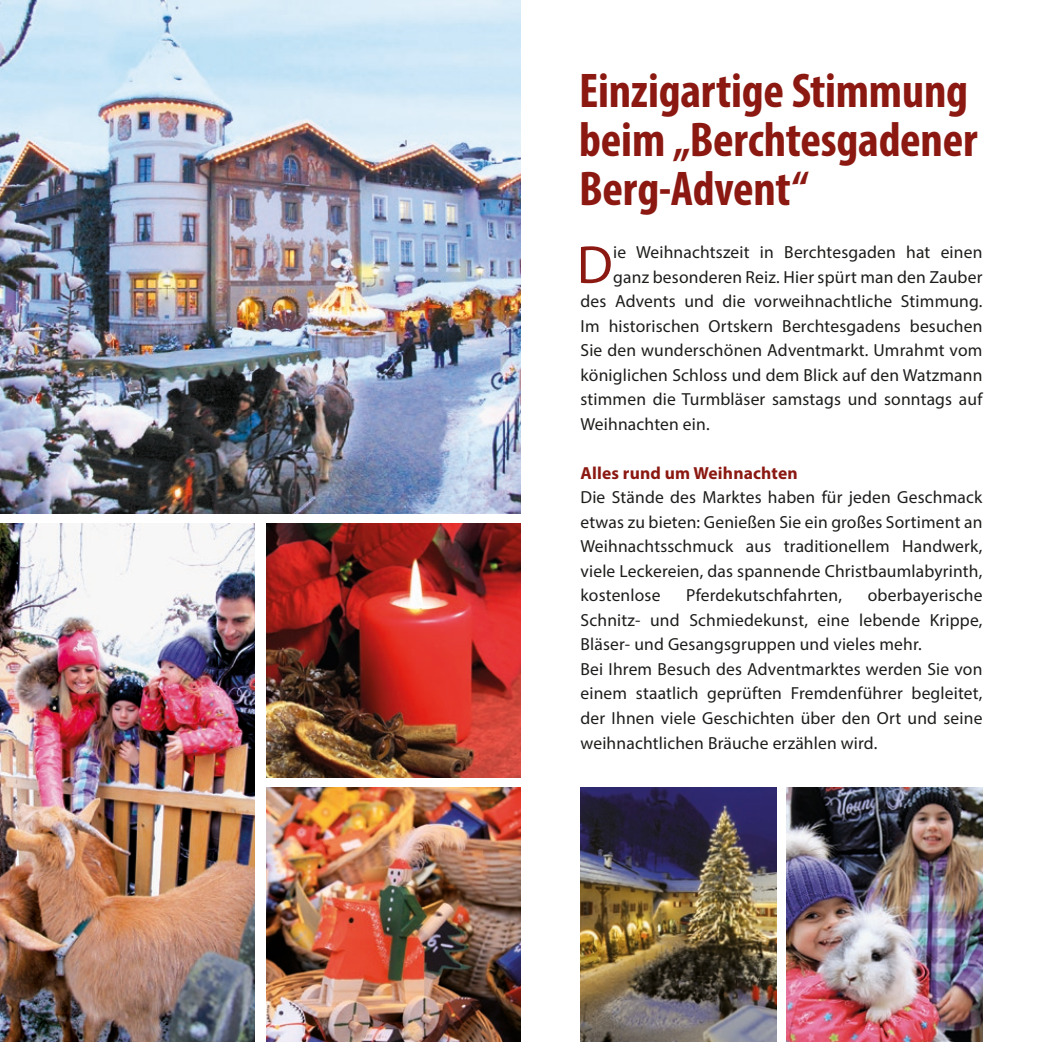
<style>
.page{position:relative;width:1042px;height:1042px;background:#fff}
.page>*{position:absolute;margin:0;border:0;box-sizing:border-box;transform-origin:0 0}
.Fließtext{font:53.9px "Myriad Pro";color:#8b1912}
.Headline_Innen{font:700 condensed 49px/49px "Myriad Pro";letter-spacing:-.005em;color:#8b1912}
.Fließtext-2{font:17.5px/24.5px "Myriad Pro";letter-spacing:.01em;color:#1d1d1b;text-align:justify}
.Fließtext_Zwischenheadline{font:700 17.5px "Myriad Pro";letter-spacing:.01em;color:#8b1912}
</style>
<div class="page">
<img style="left:786px;top:788px;width:196px;height:254px">
<img style="left:267px;top:788px;width:254px;height:254px">
<img style="left:580px;top:788px;width:196px;height:254px">
<img style="left:0;top:523px;width:254px;height:519px">
<img style="left:267px;top:523px;width:254px;height:255px">
<img style="left:0;top:0;width:521px;height:513px">
<p class="Headline_Innen" style="left:579px;top:66px;width:400px">Einzigartige Stimmung beim „Berchtesgadener<br>Berg-Advent“</p>
<p class="Fließtext" style="left:577px;top:231px;width:37px">D</p>
<p class="Fließtext-2" style="left:613px;top:240px;width:371px">ie Weihnachtszeit in Berchtesgaden hat einen</p>
<p class="Fließtext-2" style="left:613px;top:264px;width:371px">ganz besonderen Reiz. Hier spürt man den Zauber</p>
<p class="Fließtext-2" style="left:580px;top:289px;width:403px">des Advents und die vorweihnachtliche Stimmung.</p>
<p class="Fließtext-2" style="left:580px;top:313px;width:403px">Im historischen Ortskern Berchtesgadens besuchen</p>
<p class="Fließtext-2" style="left:580px;top:338px;width:403px">Sie den wunderschönen Adventmarkt. Umrahmt vom</p>
<p class="Fließtext-2" style="left:580px;top:362px;width:403px">königlichen Schloss und dem Blick auf den Watzmann</p>
<p class="Fließtext-2" style="left:580px;top:387px;width:403px">stimmen die Turmbläser samstags und sonntags auf</p>
<p class="Fließtext-2" style="left:580px;top:411px;width:131px">Weihnachten ein.</p>
<p class="Fließtext_Zwischenheadline" style="left:580px;top:462px;width:219px">Alles rund um Weihnachten</p>
<p class="Fließtext-2" style="left:580px;top:485px;width:403px">Die Stände des Marktes haben für jeden Geschmack etwas zu bieten: Genießen Sie ein großes Sortiment an Weihnachtsschmuck aus traditionellem Handwerk, viele Leckereien, das spannende Christbaumlabyrinth, kostenlose</p>
<p class="Fließtext-2" style="left:686px;top:583px;width:157px">Pferdekutschfahrten,</p>
<p class="Fließtext-2" style="left:580px;top:583px;width:403px;text-indent:287px">oberbayerische Schnitz- und Schmiedekunst, eine lebende Krippe, Bläser- und Gesangsgruppen und vieles mehr.</p>
<p class="Fließtext-2" style="left:580px;top:656px;width:403px">Bei Ihrem Besuch des Adventmarktes werden Sie von einem staatlich geprüften Fremdenführer begleitet, der Ihnen viele Geschichten über den Ort und seine weihnachtlichen Bräuche erzählen wird.</p>
</div>
